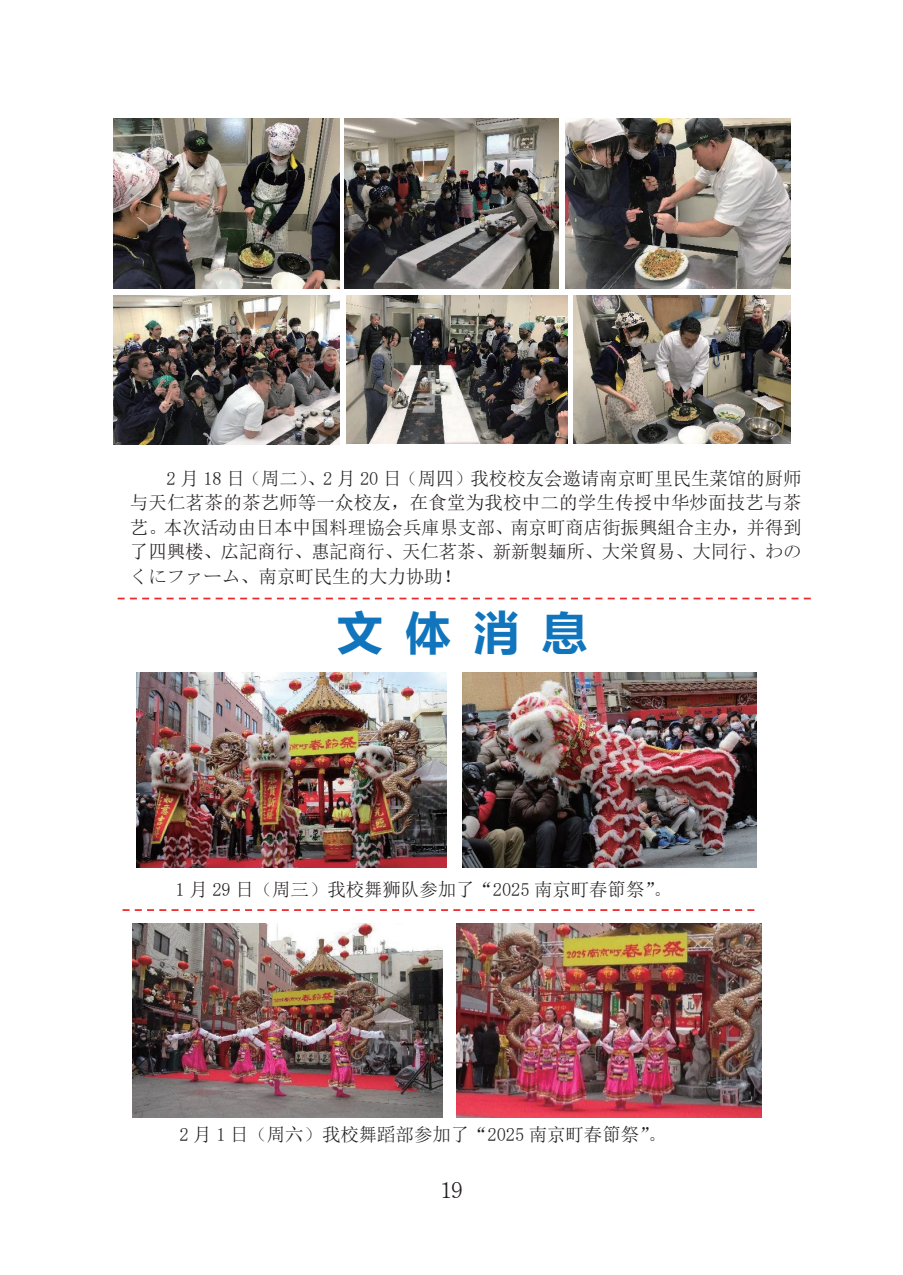
<style>
.page{position:relative;width:903px;height:1275px;background:#fff}
.page>*{position:absolute;margin:0;border:0;box-sizing:border-box;transform-origin:0 0}
.t1{font:700 45.68px "Microsoft Ya Hei";color:#1075bc}
.t2{font:22.4px "Rg PH Mincho Lt 83 pv RKSJ H";color:#231f20}
.t3{font:18.55px/24.5px "Sim Sun";color:#231f20;text-align:justify}
.s1{font-family:"MS Mincho"}
.s2{font-size:17.5px}
</style>
<div class="page">
<svg style="left:118px;top:598px;width:693px;height:1px"></svg>
<svg style="left:123px;top:909px;width:632px;height:2px"></svg>
<img style="left:136px;top:672px;width:310px;height:196px">
<img style="left:463px;top:672px;width:294px;height:196px">
<img style="left:132px;top:923px;width:310px;height:194px">
<img style="left:457px;top:923px;width:304px;height:195px">
<img style="left:114px;top:119px;width:226px;height:169px">
<img style="left:345px;top:119px;width:213px;height:169px">
<img style="left:114px;top:296px;width:225px;height:149px">
<img style="left:565px;top:119px;width:226px;height:169px">
<img style="left:347px;top:296px;width:220px;height:147px">
<img style="left:573px;top:296px;width:217px;height:147px">
<p class="t3" style="left:130px;top:466px;width:673px;text-indent:37px">2 月 18 日（周二）、2 月 20 日（周四）我校校友会邀请南京町里民生菜馆的厨师与天仁茗茶的茶艺师等一众校友，在食堂为我校中二的学生传授中华炒面技艺与茶艺。本次活动由日本中国料理協会兵庫県支部、南京町商店街振興組合主办，并得到了四興楼、広記商行、惠記商行、天仁茗茶、新新製麺所、大栄貿易、大同行、<span class="s1">わのくにファーム</span>、南京町民生的大力协助！</p>
<h1 class="t1" style="left:337px;top:600px;width:252px">文体消息</h1>
<p class="t3" style="left:176px;top:877px;width:497px">1 月 29 日（周三）我校舞狮队参加了“2025 南京町春節祭”<span class="s2">。</span></p>
<p class="t3" style="left:179px;top:1122px;width:488px">2 月 1 日（周六）我校舞蹈部参加了“2025 南京町春節祭”<span class="s2">。</span></p>
<p class="t2" style="left:440px;top:1178px;width:24px">19</p>
</div>
